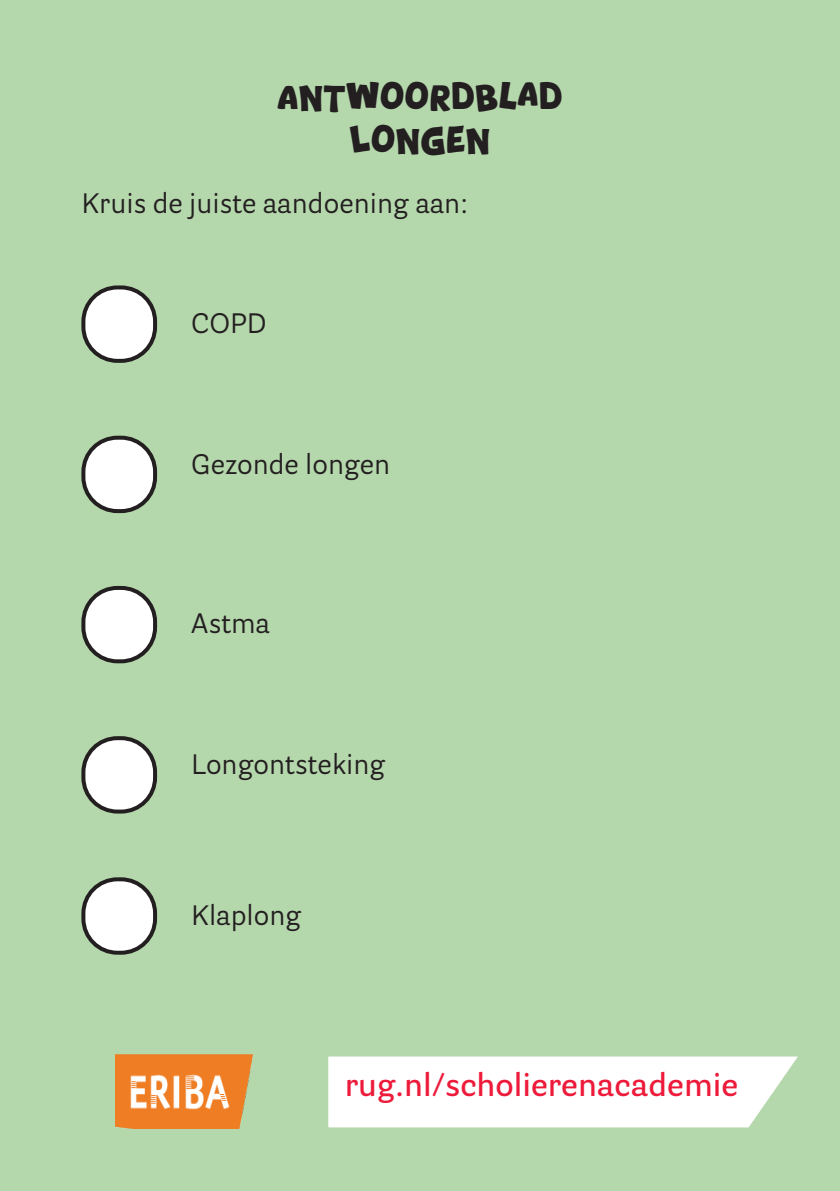
<style>
.page{position:relative;width:840px;height:1191px;background:#fff}
.page>*{position:absolute;margin:0;border:0;box-sizing:border-box;transform-origin:0 0}
.t1{font:36px "Cracker Winter";color:#231f20}
.t2{font:600 32px "Parry Grotesque";color:#ed1a3a}
.t3{font:28px "Parry Grotesque";color:#231f20}
</style>
<div class="page">
<div style="left:0;top:0;width:839px;height:1191px;background:#b5d7ac"></div>
<div style="left:83px;top:287px;width:72px;height:74px;background:#fff;border-radius:34px"></div>
<div style="left:81px;top:285px;width:76px;height:78px;border:4px solid #231f20;border-radius:34px"></div>
<div style="left:83px;top:438px;width:72px;height:73px;background:#fff;border-radius:34px"></div>
<div style="left:81px;top:436px;width:76px;height:77px;border:4px solid #231f20;border-radius:34px"></div>
<div style="left:83px;top:588px;width:72px;height:73px;background:#fff;border-radius:34px"></div>
<div style="left:81px;top:586px;width:76px;height:77px;border:4px solid #231f20;border-radius:34px"></div>
<div style="left:83px;top:738px;width:72px;height:73px;background:#fff;border-radius:34px"></div>
<div style="left:81px;top:736px;width:76px;height:77px;border:4px solid #231f20;border-radius:34px"></div>
<div style="left:83px;top:879px;width:72px;height:73px;background:#fff;border-radius:34px"></div>
<div style="left:81px;top:877px;width:76px;height:77px;border:4px solid #231f20;border-radius:34px"></div>
<img style="left:115px;top:1054px;width:139px;height:74px">
<svg style="left:328px;top:1056px;width:469px;height:71px"></svg>
<p class="t1" style="left:277px;top:79px;width:287px">ANTWOORDBLAD</p>
<p class="t1" style="left:349px;top:122px;width:143px">LONGEN</p>
<p class="t3" style="left:81px;top:183px;width:388px">Kruis de juiste aandoening aan:</p>
<p class="t3" style="left:191px;top:303px;width:77px">COPD</p>
<p class="t3" style="left:191px;top:444px;width:200px">Gezonde longen</p>
<p class="t3" style="left:191px;top:603px;width:80px">Astma</p>
<p class="t3" style="left:191px;top:744px;width:196px">Longontsteking</p>
<p class="t3" style="left:191px;top:895px;width:112px">Klaplong</p>
<p class="t2" style="left:345px;top:1062px;width:394px">rug.nl/scholierenacademie</p>
</div>
